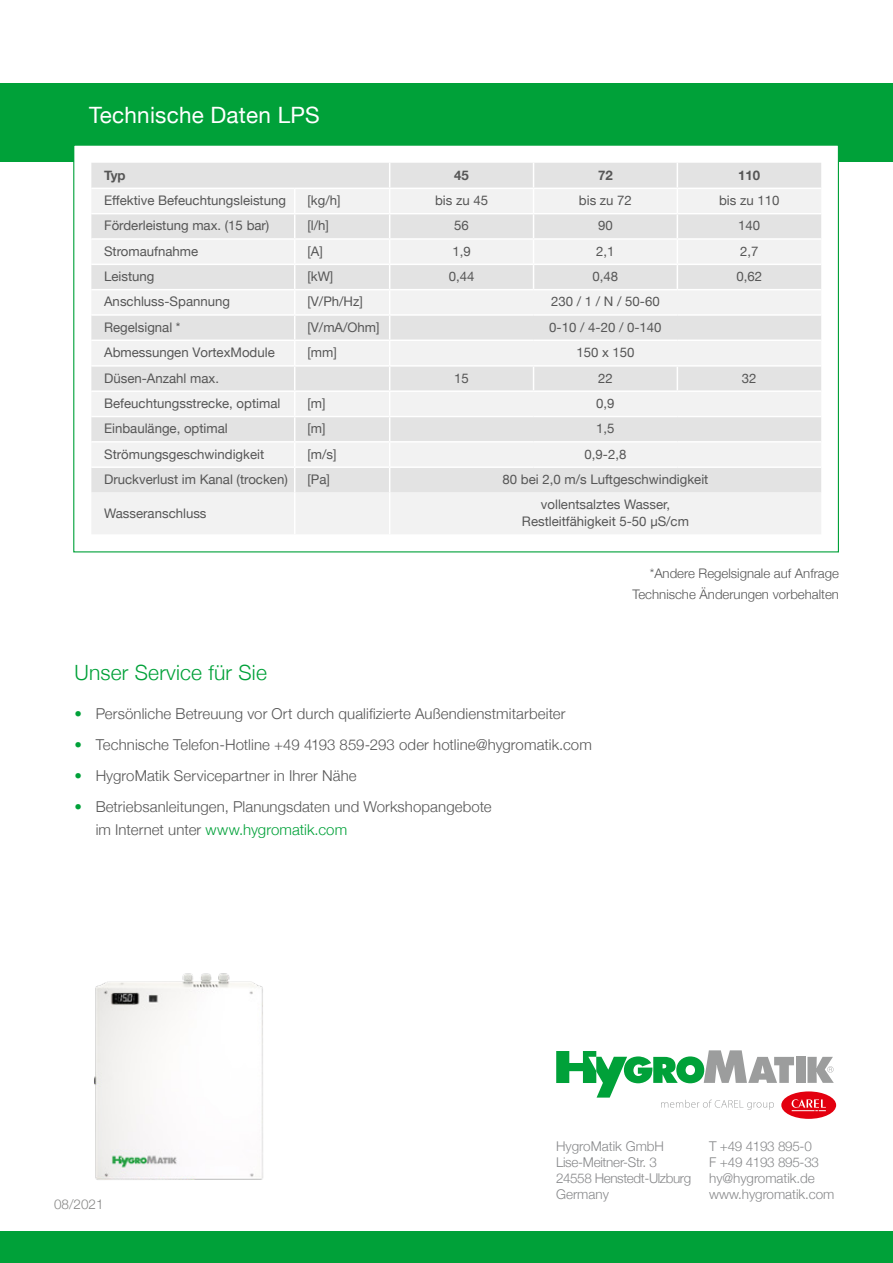
<style>
.page{position:relative;width:893px;height:1263px;background:#fff}
.page>*{position:absolute;margin:0;border:0;box-sizing:border-box;transform-origin:0 0}
.t1{font:22.5px "Helvetica Neue";letter-spacing:.01em;color:#fff}
.t2{font:300 21px "Helvetica Neue";letter-spacing:.01em;color:#00a139}
.t3{font:300 15px/22.5px "Helvetica Neue";letter-spacing:.005em;color:#565656}
.t4{font:300 13.5px/16.2px "Helvetica Neue";letter-spacing:-.02em;color:#87888a}
.t5{font:300 13.5px "Helvetica Neue";color:#878786}
.t6{font:13.2px/16.5px "Helvetica Neue";color:#565656;text-align:center}
.t7{font:300 13.2px/20.7px "Helvetica Neue";color:#565656;text-align:right}
.t8{font:700 13.2px "Helvetica Neue";color:#565656}
.s1{color:#00a139}
</style>
<div class="page">
<div style="left:0;top:83px;width:893px;height:79px;background:#00a139"></div>
<div style="left:0;top:1231px;width:893px;height:32px;background:#00a139"></div>
<img style="left:94px;top:973px;width:169px;height:207px">
<svg style="left:781px;top:1091px;width:55px;height:28px"></svg>
<svg style="left:556px;top:1050px;width:278px;height:61px"></svg>
<div style="left:74px;top:145px;width:764px;height:407px;background:#fff"></div>
<div style="left:91px;top:163px;width:730px;height:25px;background:#e3e3e3"></div>
<svg style="left:91px;top:189px;width:730px;height:345px;fill:#f2f2f2"></svg>
<hr style="left:91px;top:213px;width:204px;height:1px;background:#fff">
<hr style="left:295px;top:213px;width:95px;height:1px;background:#fff">
<hr style="left:390px;top:213px;width:143px;height:1px;background:#fff">
<hr style="left:533px;top:213px;width:144px;height:1px;background:#fff">
<hr style="left:677px;top:213px;width:144px;height:1px;background:#fff">
<hr style="left:91px;top:238px;width:204px;height:2px;background:#fff">
<hr style="left:295px;top:238px;width:95px;height:2px;background:#fff">
<hr style="left:390px;top:238px;width:143px;height:2px;background:#fff">
<hr style="left:533px;top:238px;width:144px;height:2px;background:#fff">
<hr style="left:677px;top:238px;width:144px;height:2px;background:#fff">
<hr style="left:91px;top:264px;width:204px;height:1px;background:#fff">
<hr style="left:295px;top:264px;width:95px;height:1px;background:#fff">
<hr style="left:390px;top:264px;width:143px;height:1px;background:#fff">
<hr style="left:533px;top:264px;width:144px;height:1px;background:#fff">
<svg style="left:533px;top:163px;width:1px;height:126px"></svg>
<hr style="left:677px;top:264px;width:144px;height:1px;background:#fff">
<svg style="left:677px;top:163px;width:1px;height:126px"></svg>
<hr style="left:91px;top:289px;width:204px;height:1px;background:#fff">
<hr style="left:295px;top:289px;width:95px;height:1px;background:#fff">
<hr style="left:390px;top:289px;width:143px;height:1px;background:#fff">
<hr style="left:533px;top:289px;width:144px;height:1px;background:#fff">
<hr style="left:677px;top:289px;width:144px;height:1px;background:#fff">
<hr style="left:91px;top:314px;width:204px;height:2px;background:#fff">
<hr style="left:295px;top:314px;width:95px;height:2px;background:#fff">
<hr style="left:390px;top:314px;width:143px;height:2px;background:#fff">
<hr style="left:533px;top:314px;width:144px;height:2px;background:#fff">
<hr style="left:677px;top:314px;width:144px;height:2px;background:#fff">
<hr style="left:91px;top:340px;width:204px;height:1px;background:#fff">
<hr style="left:295px;top:340px;width:95px;height:1px;background:#fff">
<hr style="left:390px;top:340px;width:143px;height:1px;background:#fff">
<hr style="left:533px;top:340px;width:144px;height:1px;background:#fff">
<hr style="left:677px;top:340px;width:144px;height:1px;background:#fff">
<hr style="left:91px;top:365px;width:204px;height:2px;background:#fff">
<hr style="left:295px;top:365px;width:95px;height:2px;background:#fff">
<hr style="left:390px;top:365px;width:143px;height:2px;background:#fff">
<hr style="left:533px;top:365px;width:144px;height:2px;background:#fff">
<svg style="left:533px;top:367px;width:1px;height:23px"></svg>
<hr style="left:677px;top:365px;width:144px;height:2px;background:#fff">
<svg style="left:677px;top:367px;width:1px;height:23px"></svg>
<hr style="left:91px;top:390px;width:204px;height:2px;background:#fff">
<hr style="left:295px;top:390px;width:95px;height:2px;background:#fff">
<hr style="left:390px;top:390px;width:143px;height:2px;background:#fff">
<hr style="left:533px;top:390px;width:144px;height:2px;background:#fff">
<hr style="left:677px;top:390px;width:144px;height:2px;background:#fff">
<hr style="left:91px;top:416px;width:204px;height:1px;background:#fff">
<hr style="left:295px;top:416px;width:95px;height:1px;background:#fff">
<hr style="left:390px;top:416px;width:143px;height:1px;background:#fff">
<hr style="left:533px;top:416px;width:144px;height:1px;background:#fff">
<hr style="left:677px;top:416px;width:144px;height:1px;background:#fff">
<hr style="left:91px;top:441px;width:204px;height:2px;background:#fff">
<hr style="left:295px;top:441px;width:95px;height:2px;background:#fff">
<hr style="left:390px;top:441px;width:143px;height:2px;background:#fff">
<hr style="left:533px;top:441px;width:144px;height:2px;background:#fff">
<hr style="left:677px;top:441px;width:144px;height:2px;background:#fff">
<hr style="left:91px;top:466px;width:204px;height:2px;background:#fff">
<hr style="left:295px;top:466px;width:95px;height:2px;background:#fff">
<svg style="left:294px;top:189px;width:1px;height:303px"></svg>
<hr style="left:390px;top:466px;width:143px;height:2px;background:#fff">
<svg style="left:389px;top:163px;width:1px;height:329px"></svg>
<hr style="left:533px;top:466px;width:144px;height:2px;background:#fff">
<hr style="left:677px;top:466px;width:144px;height:2px;background:#fff">
<hr style="left:294px;top:492px;width:1px;height:42px;background:#fff">
<hr style="left:389px;top:492px;width:1px;height:42px;background:#fff">
<h1 class="t1" style="left:89px;top:99px;width:232px">Technische Daten LPS</h1>
<p class="t8" style="left:104px;top:165px;width:23px">Typ</p>
<p class="t8" style="left:454px;top:165px;width:16px">45</p>
<p class="t8" style="left:598px;top:165px;width:16px">72</p>
<p class="t8" style="left:738px;top:165px;width:24px">110</p>
<p class="t6" style="left:104px;top:193px;width:183px">Effektive Befeuchtungsleistung</p>
<p class="t6" style="left:307px;top:193px;width:34px">[kg/h]</p>
<p class="t6" style="left:435px;top:193px;width:55px">bis zu 45</p>
<p class="t6" style="left:579px;top:193px;width:55px">bis zu 72</p>
<p class="t6" style="left:719px;top:193px;width:62px">bis zu 110</p>
<p class="t6" style="left:104px;top:218px;width:167px">Förderleistung max. (15 bar)</p>
<p class="t6" style="left:307px;top:218px;width:23px">[l/h]</p>
<p class="t6" style="left:454px;top:218px;width:16px">56</p>
<p class="t6" style="left:598px;top:218px;width:16px">90</p>
<p class="t6" style="left:738px;top:218px;width:24px">140</p>
<p class="t6" style="left:104px;top:244px;width:96px">Stromaufnahme</p>
<p class="t6" style="left:307px;top:244px;width:17px">[A]</p>
<p class="t6" style="left:452px;top:244px;width:20px">1,9</p>
<p class="t6" style="left:596px;top:244px;width:20px">2,1</p>
<p class="t6" style="left:740px;top:244px;width:20px">2,7</p>
<p class="t6" style="left:104px;top:269px;width:52px">Leistung</p>
<p class="t6" style="left:307px;top:269px;width:27px">[kW]</p>
<p class="t6" style="left:449px;top:269px;width:27px">0,44</p>
<p class="t6" style="left:593px;top:269px;width:27px">0,48</p>
<p class="t6" style="left:736px;top:269px;width:27px">0,62</p>
<p class="t6" style="left:104px;top:294px;width:127px">Anschluss-Spannung</p>
<p class="t6" style="left:307px;top:294px;width:57px">[V/Ph/Hz]</p>
<p class="t6" style="left:551px;top:294px;width:110px">230 / 1 / N / 50-60</p>
<p class="t6" style="left:104px;top:320px;width:78px">Regelsignal *</p>
<p class="t6" style="left:307px;top:320px;width:74px">[V/mA/Ohm]</p>
<p class="t6" style="left:549px;top:320px;width:114px">0-10 / 4-20 / 0-140</p>
<p class="t6" style="left:104px;top:345px;width:172px">Abmessungen VortexModule</p>
<p class="t6" style="left:307px;top:345px;width:31px">[mm]</p>
<p class="t6" style="left:576px;top:345px;width:60px">150 x 150</p>
<p class="t6" style="left:104px;top:370px;width:116px">Düsen-Anzahl max.</p>
<p class="t6" style="left:454px;top:370px;width:16px">15</p>
<p class="t6" style="left:598px;top:370px;width:16px">22</p>
<p class="t6" style="left:742px;top:370px;width:16px">32</p>
<p class="t6" style="left:104px;top:396px;width:178px">Befeuchtungsstrecke, optimal</p>
<p class="t6" style="left:307px;top:396px;width:20px">[m]</p>
<p class="t6" style="left:596px;top:396px;width:20px">0,9</p>
<p class="t6" style="left:104px;top:421px;width:125px">Einbaulänge, optimal</p>
<p class="t6" style="left:307px;top:421px;width:20px">[m]</p>
<p class="t6" style="left:596px;top:421px;width:20px">1,5</p>
<p class="t6" style="left:104px;top:446px;width:162px">Strömungsgeschwindigkeit</p>
<p class="t6" style="left:307px;top:446px;width:31px">[m/s]</p>
<p class="t6" style="left:584px;top:446px;width:43px">0,9-2,8</p>
<p class="t6" style="left:104px;top:472px;width:185px">Druckverlust im Kanal (trocken)</p>
<p class="t6" style="left:307px;top:472px;width:24px">[Pa]</p>
<p class="t6" style="left:502px;top:472px;width:207px">80 bei 2,0 m/s Luftgeschwindigkeit</p>
<p class="t6" style="left:104px;top:505px;width:104px">Wasseranschluss</p>
<p class="t6" style="left:522px;top:497px;width:168px">vollentsalztes Wasser,<br>Restleitfähigkeit 5-50 μS/cm</p>
<h2 class="t2" style="left:74px;top:655px;width:194px">Unser Service für Sie</h2>
<p class="t3" style="left:74px;top:702px;width:493px"><span class="s1">•</span> Persönliche Betreuung vor Ort durch qualifizierte Außendienstmitarbeiter</p>
<p class="t3" style="left:74px;top:733px;width:519px"><span class="s1">•</span> Technische Telefon-Hotline +49 4193 859-293 oder hotline@hygromatik.com</p>
<p class="t3" style="left:74px;top:764px;width:284px"><span class="s1">•</span> HygroMatik Servicepartner in Ihrer Nähe</p>
<p class="t3" style="left:96px;top:795px;width:398px;text-indent:-21px"><span class="s1">•</span> Betriebsanleitungen, Planungsdaten und Workshopangebote im Internet unter <span class="s1">www.hygromatik.com</span></p>
<p class="t7" style="left:633px;top:562px;width:208px">*Andere Regelsignale auf Anfrage<br>Technische Änderungen vorbehalten</p>
<p class="t5" style="left:54px;top:1193px;width:51px">08/2021</p>
<p class="t4" style="left:556px;top:1137px;width:137px">HygroMatik GmbH<br>Lise-Meitner-Str. 3<br>24558 Henstedt-Ulzburg<br>Germany</p>
<p class="t4" style="left:709px;top:1137px;width:127px">T +49 4193 895-0<br>F +49 4193 895-33 hy@hygromatik.de www.hygromatik.com</p>
</div>
